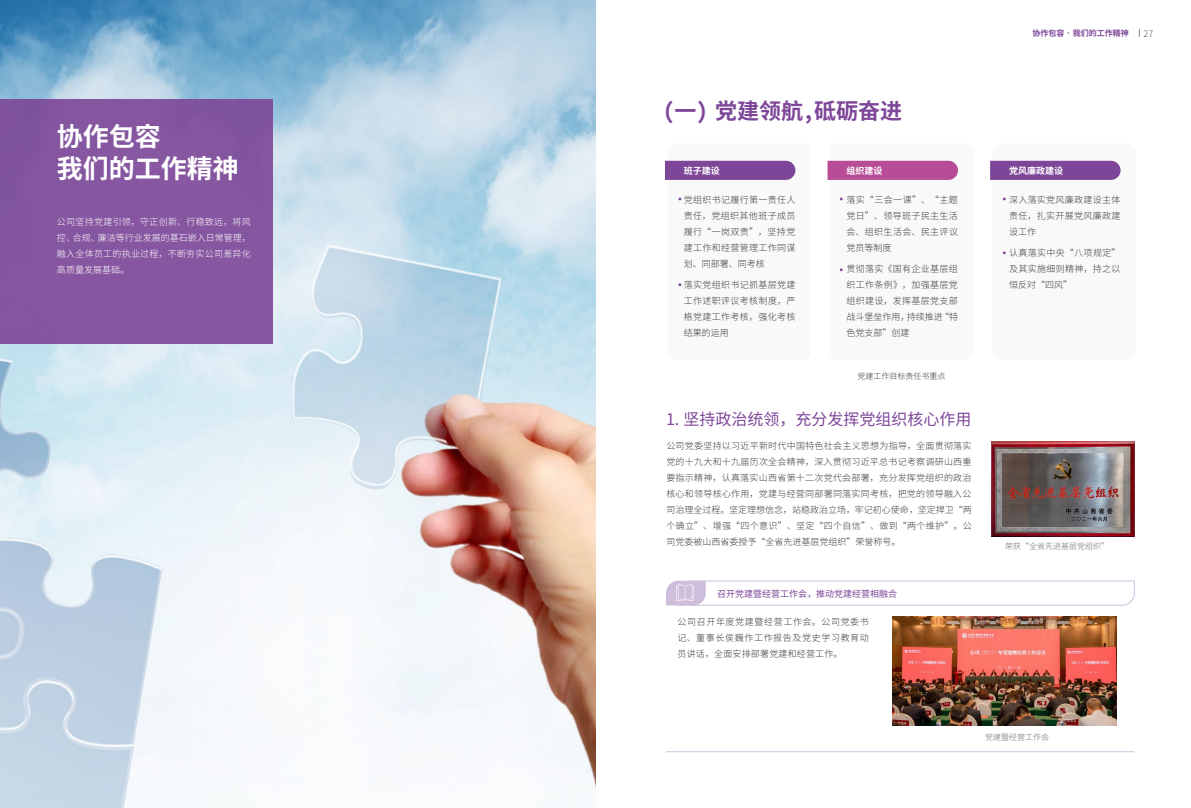
<style>
.page{position:relative;width:1191px;height:808px;background:#fff}
.page>*{position:absolute;margin:0;border:0;box-sizing:border-box;transform-origin:0 0}
.t1{font:700 26px/32px "Source Han Sans CN";color:#fff}
.t2{font:700 22px "Source Han Sans CN";color:#7d4698}
.t3{font:16px "Source Han Sans CN";color:#7d4698}
.t4{font:300 9px/16px "Source Han Sans CN";letter-spacing:.04em;color:#3e3a39;text-align:justify}
.t5{font:300 9px/16px "Source Han Sans CN";color:#fff;text-align:justify}
.t6{font:9px "Source Han Sans CN";color:#7d4698}
.t7{font:700 9px "Source Han Sans CN";color:#fff}
.t8{font:300 9px "Source Han Sans CN";color:#595757}
.t9{font:300 8px "Source Han Sans CN";color:#727171}
.t10{font:700 8px "Source Han Sans CN";color:#7d4698}
.t11{font:300 8px "Source Han Sans CN";color:#3e3a39}
</style>
<div class="page">
<img style="left:0;top:0;width:595px;height:808px">
<div style="left:0;top:99px;width:272px;height:245px;background:#8656a1"></div>
<div style="left:667px;top:143px;width:143px;height:217px;background:#f9f9f9;border-radius:9px"></div>
<div style="left:830px;top:143px;width:143px;height:217px;background:#f9f9f9;border-radius:9px"></div>
<div style="left:992px;top:143px;width:143px;height:217px;background:#f9f9f9;border-radius:9px"></div>
<div style="left:665px;top:161px;width:130px;height:19px;background:#7d4698"></div>
<svg style="left:827px;top:161px;width:131px;height:19px;background:#b95099"></svg>
<svg style="left:990px;top:161px;width:130px;height:19px;background:#7f4999"></svg>
<img style="left:991px;top:441px;width:143px;height:96px">
<img style="left:892px;top:617px;width:224px;height:108px">
<hr style="left:666px;top:751px;width:468px;height:1px;background:#cfbddc">
<svg style="left:666px;top:580px;width:468px;height:26px"></svg>
<h1 class="t1" style="left:57px;top:121px;width:183px">协作包容<br>我们的工作精神</h1>
<p class="t5" style="left:57px;top:214px;width:195px">公司坚持党建引领，守正创新、行稳致远，将风控、合规、廉洁等行业发展的基石嵌入日常管理，融入全体员工的执业过程，不断夯实公司差异化高质量发展基础。</p>
<h2 class="t2" style="left:663px;top:98px;width:240px">（一） 党建领航，砥砺奋进</h2>
<p class="t10" style="left:1032px;top:28px;width:98px">协作包容 · 我们的工作精神</p>
<p class="t8" style="left:1143px;top:28px;width:11px">27</p>
<p class="t7" style="left:684px;top:165px;width:37px">班子建设</p>
<p class="t7" style="left:846px;top:165px;width:37px">组织建设</p>
<p class="t7" style="left:1009px;top:165px;width:56px">党风廉政建设</p>
<p class="t4" style="left:684px;top:191px;width:113px">党组织书记履行第一责任人责任，党组织其他班子成员履行“一岗双责”，坚持党建工作和经营管理工作同谋划、同部署、同考核</p>
<p class="t4" style="left:684px;top:277px;width:113px">落实党组织书记抓基层党建工作述职评议考核制度，严格党建工作考核，强化考核结果的运用</p>
<p class="t4" style="left:846px;top:191px;width:113px">落实“三会一课”、“主题党日”、领导班子民主生活会、组织生活会、民主评议党员等制度</p>
<p class="t4" style="left:846px;top:261px;width:113px">贯彻落实《国有企业基层组织工作条例》，加强基层党组织建设，发挥基层党支部战斗堡垒作用，持续推进“特色党支部”创建</p>
<p class="t4" style="left:1009px;top:191px;width:113px">深入落实党风廉政建设主体责任，扎实开展党风廉政建设工作</p>
<p class="t4" style="left:1009px;top:245px;width:113px">认真落实中央“八项规定”及其实施细则精神，持之以恒反对“四风”</p>
<p class="t11" style="left:857px;top:371px;width:89px">党建工作目标责任书重点</p>
<h3 class="t3" style="left:666px;top:410px;width:307px">1. 坚持政治统领，充分发挥党组织核心作用</h3>
<p class="t4" style="left:666px;top:438px;width:307px">公司党委坚持以习近平新时代中国特色社会主义思想为指导，全面贯彻落实党的十九大和十九届历次全会精神，深入贯彻习近平总书记考察调研山西重要指示精神，认真落实山西省第十二次党代会部署，充分发挥党组织的政治核心和领导核心作用，党建与经营同部署同落实同考核，把党的领导融入公司治理全过程。坚定理想信念，站稳政治立场，牢记初心使命，坚定捍卫“两个确立”、增强“四个意识”、坚定“四个自信”、做到“两个维护”。公司党委被山西省委授予“全省先进基层党组织”荣誉称号。</p>
<p class="t6" style="left:717px;top:588px;width:181px">召开党建暨经营工作会，推动党建经营相融合</p>
<p class="t4" style="left:677px;top:613px;width:193px">公司召开年度党建暨经营工作会。公司党委书记、董事长侯巍作工作报告及党史学习教育动员讲话，全面安排部署党建和经营工作。</p>
<p class="t9" style="left:1005px;top:541px;width:106px">荣获“全省先进基层党组织”</p>
<p class="t9" style="left:985px;top:732px;width:65px">党建暨经营工作会</p>
</div>
